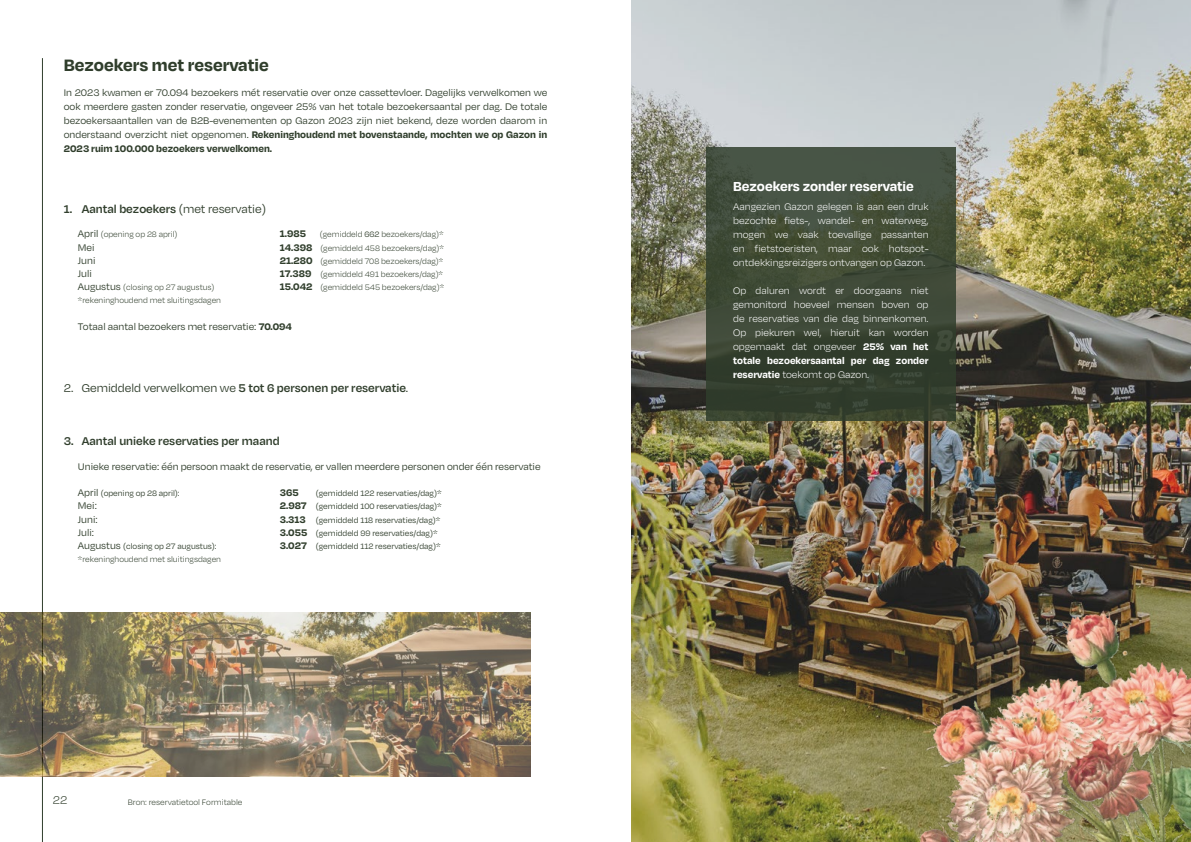
<style>
.page{position:relative;width:1191px;height:842px;background:#fff}
.page>*{position:absolute;margin:0;border:0;box-sizing:border-box;transform-origin:0 0}
.t1{font:700 19px "Degular";color:#303e2c}
.t2{font:700 15px "Degular";color:#fff}
.t3{font:600 13px "Degular";color:#303e2c}
.t4{font:300 13px "Degular";color:#303e2c}
.t5{font:11px/14px "Degular";color:#303e2c;text-align:justify}
.t6{font:300 11px/14px "Degular";color:#fff;text-align:justify}
.t7{font:700 11px "Degular";color:#303e2c}
.t8{font:300 9px "Degular";color:#303e2c}
.t9{font:9px "Degular";color:#303e2c}
.s1{font-weight:700}
.s2{font-weight:400}
.s3{font-weight:400;font-size:11px}
.s4{font-weight:700;font-size:11px}
.s5{font-size:11px}
</style>
<div class="page">
<hr style="left:42px;top:58px;width:1px;height:784px;background:#303e2c">
<img style="left:0;top:612px;width:530px;height:165px">
<img style="left:631px;top:0;width:560px;height:842px">
<div style="left:706px;top:147px;width:249px;height:274px;background:linear-gradient(to bottom,#4a5644,#313c2a)"></div>
<img style="left:831px;top:580px;width:360px;height:262px">
<h1 class="t1" style="left:64px;top:53px;width:207px">Bezoekers met reservatie</h1>
<p class="t5" style="left:64px;top:85px;width:485px">In 2023 kwamen er 70.094 bezoekers mét reservatie over onze cassettevloer. Dagelijks verwelkomen we ook meerdere gasten zonder reservatie, ongeveer 25% van het totale bezoekersaantal per dag. De totale bezoekersaantallen van de B2B-evenementen op Gazon 2023 zijn niet bekend, deze worden daarom in onderstaand overzicht niet opgenomen. <span class="s1">Rekeninghoudend met bovenstaande, mochten we op Gazon in 2023 ruim 100.000 bezoekers verwelkomen.</span></p>
<p class="t3" style="left:64px;top:201px;width:204px">1. Aantal bezoekers <span class="s2">(met reservatie)</span></p>
<p class="t8" style="left:78px;top:229px;width:101px"><span class="s3">April</span> (opening op 28 april)</p>
<p class="t7" style="left:280px;top:227px;width:28px">1.985</p>
<p class="t8" style="left:320px;top:229px;width:125px">(gemiddeld <span class="s2">662</span> bezoekers/dag)*</p>
<p class="t5" style="left:78px;top:240px;width:18px">Mei</p>
<p class="t8" style="left:280px;top:242px;width:166px"><span class="s4">14.398</span> (gemiddeld 458 bezoekers/dag)*</p>
<p class="t5" style="left:78px;top:253px;width:19px">Juni</p>
<p class="t8" style="left:280px;top:256px;width:165px"><span class="s4">21.280</span> (gemiddeld 708 bezoekers/dag)*</p>
<p class="t5" style="left:78px;top:266px;width:15px">Juli</p>
<p class="t8" style="left:280px;top:269px;width:165px"><span class="s4">17.389</span> (gemiddeld 491 bezoekers/dag)*</p>
<p class="t8" style="left:78px;top:282px;width:138px"><span class="s3">Augustus</span> (closing op 27 augustus)</p>
<p class="t8" style="left:280px;top:282px;width:166px"><span class="s4">15.042</span> (gemiddeld 545 bezoekers/dag)*</p>
<p class="t8" style="left:78px;top:295px;width:144px">*rekeninghoudend met sluitingsdagen</p>
<p class="t5" style="left:78px;top:319px;width:215px">Totaal aantal bezoekers met reservatie: <span class="s1">70.094</span></p>
<p class="t3" style="left:64px;top:380px;width:346px"><span class="s2">2. Gemiddeld verwelkomen we</span> 5 tot 6 personen per reservatie<span class="s2">.</span></p>
<p class="t3" style="left:64px;top:433px;width:217px">3. Aantal unieke reservaties per maand</p>
<p class="t5" style="left:78px;top:459px;width:464px">Unieke reservatie: één persoon maakt de reservatie, er vallen meerdere personen onder één reservatie</p>
<p class="t9" style="left:78px;top:488px;width:103px"><span class="s5">April</span> (opening op 28 april):</p>
<p class="t7" style="left:280px;top:486px;width:20px">365</p>
<p class="t9" style="left:316px;top:488px;width:127px">(gemiddeld 122 reservaties/dag)*</p>
<p class="t5" style="left:78px;top:499px;width:20px">Mei:</p>
<p class="t9" style="left:280px;top:501px;width:163px"><span class="s4">2.987</span> (gemiddeld 100 reservaties/dag)*</p>
<p class="t5" style="left:78px;top:512px;width:21px">Juni:</p>
<p class="t9" style="left:280px;top:514px;width:162px"><span class="s4">3.313</span> (gemiddeld 118 reservaties/dag)*</p>
<p class="t5" style="left:78px;top:525px;width:18px">Juli:</p>
<p class="t9" style="left:280px;top:528px;width:159px"><span class="s4">3.055</span> (gemiddeld 99 reservaties/dag)*</p>
<p class="t9" style="left:78px;top:541px;width:140px"><span class="s5">Augustus</span> (closing op 27 augustus):</p>
<p class="t9" style="left:280px;top:541px;width:162px"><span class="s4">3.027</span> (gemiddeld 112 reservaties/dag)*</p>
<p class="t8" style="left:78px;top:554px;width:144px">*rekeninghoudend met sluitingsdagen</p>
<p class="t4" style="left:53px;top:792px;width:16px">22</p>
<p class="t8" style="left:128px;top:796px;width:116px">Bron: reservatietool Formitable</p>
<h2 class="t2" style="left:733px;top:176px;width:182px">Bezoekers zonder reservatie</h2>
<p class="t6" style="left:733px;top:200px;width:197px">Aangezien Gazon gelegen is aan een druk bezochte fiets-, wandel- en waterweg, mogen we vaak toevallige passanten en fietstoeristen, maar ook hotspot&shy;ontdekkingsreizigers ontvangen op Gazon.</p>
<p class="t6" style="left:733px;top:284px;width:197px">Op daluren wordt er doorgaans niet gemonitord hoeveel mensen boven op de reservaties van die dag binnenkomen.<br>Op piekuren wel, hieruit kan worden opgemaakt dat ongeveer <span class="s1">25% van het totale bezoekersaantal per dag zonder reservatie</span> toekomt op Gazon.</p>
</div>
